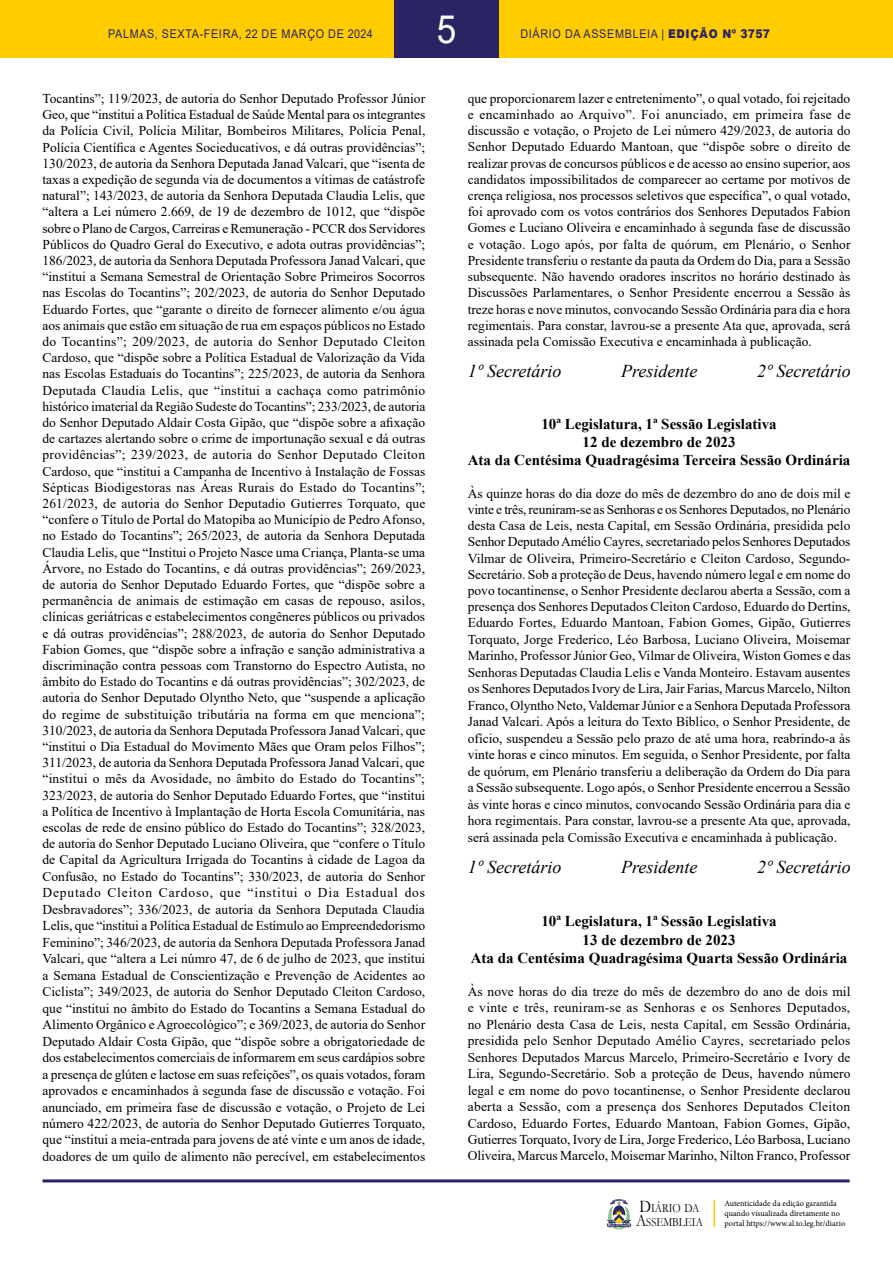
<style>
.page{position:relative;width:893px;height:1263px;background:#fff}
.page>*{position:absolute;margin:0;border:0;box-sizing:border-box;transform-origin:0 0}
.t1{font:39px "Arial";color:#fff;scale:.9 1}
.t2{font:italic 18px "Times New Roman";color:#000}
.t3{font:700 15px/18px "Times New Roman";color:#000;text-align:center}
.t4{font:13.5px/16.2px "Times New Roman";color:#000;text-align:justify}
.t5{font:12.45px/14px "Garamond";color:#000;scale:.85 1}
.t6{font:12px "Arial";letter-spacing:.065em;color:#2b2464;scale:.9 1}
.t7{font:8.25px/9.9px "Minion Pro";color:#000}
.s1{font-weight:900}
.s2{font-size:17.85px}
</style>
<div class="page">
<div style="left:0;top:0;width:893px;height:58px;background:#fc0"></div>
<hr style="left:43px;top:1179px;width:807px;height:3px;background:#2b2464">
<svg style="left:606px;top:1199px;width:26px;height:31px"></svg>
<div style="left:394px;top:0;width:105px;height:58px;background:#2b2464"></div>
<hr style="left:713px;top:1200px;width:2px;height:27px;background:#fc0">
<h1 class="t1" style="left:437px;top:2px;width:23px">5</h1>
<p class="t6" style="left:108px;top:25px;width:296px">PALMAS, SEXTA-FEIRA, 22 DE MARÇO DE 2024</p>
<p class="t6" style="left:520px;top:25px;width:279px">DIÁRIO DA ASSEMBLEIA | <span class="s1">EDIÇÃO Nº 3757</span></p>
<p class="t4" style="left:43px;top:90px;width:384px">Tocantins”; 119/2023, de autoria do Senhor Deputado Professor Júnior Geo, que “institui a Política Estadual de Saúde Mental para os integrantes da Polícia Civil, Polícia Militar, Bombeiros Militares, Polícia Penal, Polícia Científica e Agentes Socieducativos, e dá outras providências”; 130/2023, de autoria da Senhora Deputada Janad Valcari, que “isenta de taxas a expedição de segunda via de documentos a vítimas de catástrofe natural”; 143/2023, de autoria da Senhora Deputada Claudia Lelis, que “altera a Lei número 2.669, de 19 de dezembro de 1012, que “dispõe sobre o Plano de Cargos, Carreiras e Remuneração - PCCR dos Servidores Públicos do Quadro Geral do Executivo, e adota outras providências”; 186/2023, de autoria da Senhora Deputada Professora Janad Valcari, que “institui a Semana Semestral de Orientação Sobre Primeiros Socorros nas Escolas do Tocantins”; 202/2023, de autoria do Senhor Deputado Eduardo Fortes, que “garante o direito de fornecer alimento e/ou água aos animais que estão em situação de rua em espaços públicos no Estado do Tocantins”; 209/2023, de autoria do Senhor Deputado Cleiton Cardoso, que “dispõe sobre a Política Estadual de Valorização da Vida nas Escolas Estaduais do Tocantins”; 225/2023, de autoria da Senhora Deputada Claudia Lelis, que “institui a cachaça como patrimônio histórico imaterial da Região Sudeste do Tocantins”; 233/2023, de autoria do Senhor Deputado Aldair Costa Gipão, que “dispõe sobre a afixação de cartazes alertando sobre o crime de importunação sexual e dá outras providências”; 239/2023, de autoria do Senhor Deputado Cleiton Cardoso, que “institui a Campanha de Incentivo à Instalação de Fossas Sépticas Biodigestoras nas Áreas Rurais do Estado do Tocantins”; 261/2023, de autoria do Senhor Deputadio Gutierres Torquato, que “confere o Título de Portal do Matopiba ao Município de Pedro Afonso, no Estado do Tocantins”; 265/2023, de autoria da Senhora Deputada Claudia Lelis, que “Institui o Projeto Nasce uma Criança, Planta-se uma Árvore, no Estado do Tocantins, e dá outras providências”; 269/2023, de autoria do Senhor Deputado Eduardo Fortes, que “dispõe sobre a permanência de animais de estimação em casas de repouso, asilos, clínicas geriátricas e estabelecimentos congêneres públicos ou privados e dá outras providências”; 288/2023, de autoria do Senhor Deputado Fabion Gomes, que “dispõe sobre a infração e sanção administrativa a discriminação contra pessoas com Transtorno do Espectro Autista, no âmbito do Estado do Tocantins e dá outras providências”; 302/2023, de autoria do Senhor Deputado Olyntho Neto, que “suspende a aplicação do regime de substituição tributária na forma em que menciona”; 310/2023, de autoria da Senhora Deputada Professora Janad Valcari, que “institui o Dia Estadual do Movimento Mães que Oram pelos Filhos”; 311/2023, de autoria da Senhora Deputada Professora Janad Valcari, que “institui o mês da Avosidade, no âmbito do Estado do Tocantins”; 323/2023, de autoria do Senhor Deputado Eduardo Fortes, que “institui a Política de Incentivo à Implantação de Horta Escola Comunitária, nas escolas de rede de ensino público do Estado do Tocantins”; 328/2023, de autoria do Senhor Deputado Luciano Oliveira, que “confere o Título de Capital da Agricultura Irrigada do Tocantins à cidade de Lagoa da Confusão, no Estado do Tocantins”; 330/2023, de autoria do Senhor Deputado Cleiton Cardoso, que “institui o Dia Estadual dos Desbravadores”; 336/2023, de autoria da Senhora Deputada Claudia Lelis, que “institui a Política Estadual de Estímulo ao Empreendedorismo Feminino”; 346/2023, de autoria da Senhora Deputada Professora Janad Valcari, que “altera a Lei númro 47, de 6 de julho de 2023, que institui a Semana Estadual de Conscientização e Prevenção de Acidentes ao Ciclista”; 349/2023, de autoria do Senhor Deputado Cleiton Cardoso, que “institui no âmbito do Estado do Tocantins a Semana Estadual do Alimento Orgânico e Agroecológico”; e 369/2023, de autoria do Senhor Deputado Aldair Costa Gipão, que “dispõe sobre a obrigatoriedade de dos estabelecimentos comerciais de informarem em seus cardápios sobre a presença de glúten e lactose em suas refeições”, os quais votados, foram aprovados e encaminhados à segunda fase de discussão e votação. Foi anunciado, em primeira fase de discussão e votação, o Projeto de Lei número 422/2023, de autoria do Senhor Deputado Gutierres Torquato, que “institui a meia-entrada para jovens de até vinte e um anos de idade, doadores de um quilo de alimento não perecível, em estabelecimentos</p>
<p class="t4" style="left:468px;top:90px;width:384px">que proporcionarem lazer e entretenimento”, o qual votado, foi rejeitado e encaminhado ao Arquivo”. Foi anunciado, em primeira fase de discussão e votação, o Projeto de Lei número 429/2023, de autoria do Senhor Deputado Eduardo Mantoan, que “dispõe sobre o direito de realizar provas de concursos públicos e de acesso ao ensino superior, aos candidatos impossibilitados de comparecer ao certame por motivos de crença religiosa, nos processos seletivos que específica”, o qual votado, foi aprovado com os votos contrários dos Senhores Deputados Fabion Gomes e Luciano Oliveira e encaminhado à segunda fase de discussão e votação. Logo após, por falta de quórum, em Plenário, o Senhor Presidente transferiu o restante da pauta da Ordem do Dia, para a Sessão subsequente. Não havendo oradores inscritos no horário destinado às Discussões Parlamentares, o Senhor Presidente encerrou a Sessão às treze horas e nove minutos, convocando Sessão Ordinária para dia e hora regimentais. Para constar, lavrou-se a presente Ata que, aprovada, será assinada pela Comissão Executiva e encaminhada à publicação.</p>
<h2 class="t2" style="left:468px;top:359px;width:95px">1º Secretário</h2>
<h2 class="t2" style="left:621px;top:359px;width:78px">Presidente</h2>
<h2 class="t2" style="left:757px;top:359px;width:95px">2º Secretário</h2>
<p class="t3" style="left:468px;top:415px;width:384px">10ª Legislatura, 1ª Sessão Legislativa<br>12 de dezembro de 2023<br>Ata da Centésima Quadragésima Terceira Sessão Ordinária</p>
<p class="t4" style="left:468px;top:485px;width:384px">Às quinze horas do dia doze do mês de dezembro do ano de dois mil e vinte e três, reuniram-se as Senhoras e os Senhores Deputados, no Plenário desta Casa de Leis, nesta Capital, em Sessão Ordinária, presidida pelo Senhor Deputado Amélio Cayres, secretariado pelos Senhores Deputados Vilmar de Oliveira, Primeiro-Secretário e Cleiton Cardoso, Segundo-Secretário. Sob a proteção de Deus, havendo número legal e em nome do povo tocantinense, o Senhor Presidente declarou aberta a Sessão, com a presença dos Senhores Deputados Cleiton Cardoso, Eduardo do Dertins, Eduardo Fortes, Eduardo Mantoan, Fabion Gomes, Gipão, Gutierres Torquato, Jorge Frederico, Léo Barbosa, Luciano Oliveira, Moisemar Marinho, Professor Júnior Geo, Vilmar de Oliveira, Wiston Gomes e das Senhoras Deputadas Claudia Lelis e Vanda Monteiro. Estavam ausentes os Senhores Deputados Ivory de Lira, Jair Farias, Marcus Marcelo, Nilton Franco, Olyntho Neto, Valdemar Júnior e a Senhora Deputada Professora Janad Valcari. Após a leitura do Texto Bíblico, o Senhor Presidente, de ofício, suspendeu a Sessão pelo prazo de até uma hora, reabrindo-a às vinte horas e cinco minutos. Em seguida, o Senhor Presidente, por falta de quórum, em Plenário transferiu a deliberação da Ordem do Dia para a Sessão subsequente. Logo após, o Senhor Presidente encerrou a Sessão às vinte horas e cinco minutos, convocando Sessão Ordinária para dia e hora regimentais. Para constar, lavrou-se a presente Ata que, aprovada, será assinada pela Comissão Executiva e encaminhada à publicação.</p>
<h2 class="t2" style="left:468px;top:855px;width:95px">1º Secretário</h2>
<h2 class="t2" style="left:621px;top:855px;width:78px">Presidente</h2>
<h2 class="t2" style="left:757px;top:855px;width:95px">2º Secretário</h2>
<p class="t3" style="left:471px;top:912px;width:378px">10ª Legislatura, 1ª Sessão Legislativa<br>13 de dezembro de 2023<br>Ata da Centésima Quadragésima Quarta Sessão Ordinária</p>
<p class="t4" style="left:468px;top:983px;width:384px">Às nove horas do dia treze do mês de dezembro do ano de dois mil e vinte e três, reuniram-se as Senhoras e os Senhores Deputados, no Plenário desta Casa de Leis, nesta Capital, em Sessão Ordinária, presidida pelo Senhor Deputado Amélio Cayres, secretariado pelos Senhores Deputados Marcus Marcelo, Primeiro-Secretário e Ivory de Lira, Segundo-Secretário. Sob a proteção de Deus, havendo número legal e em nome do povo tocantinense, o Senhor Presidente declarou aberta a Sessão, com a presença dos Senhores Deputados Cleiton Cardoso, Eduardo Fortes, Eduardo Mantoan, Fabion Gomes, Gipão, Gutierres Torquato, Ivory de Lira, Jorge Frederico, Léo Barbosa, Luciano Oliveira, Marcus Marcelo, Moisemar Marinho, Nilton Franco, Professor</p>
<p class="t5" style="left:636px;top:1201px;width:80px"><span class="s2">D</span>IÁRIO DA<br><span class="s2">A</span>SSEMBLEIA</p>
<p class="t7" style="left:724px;top:1199px;width:122px">Autenticidade da edição garantida quando visualizada diretamente no portal https://www.al.to.leg.br/diario</p>
</div>
